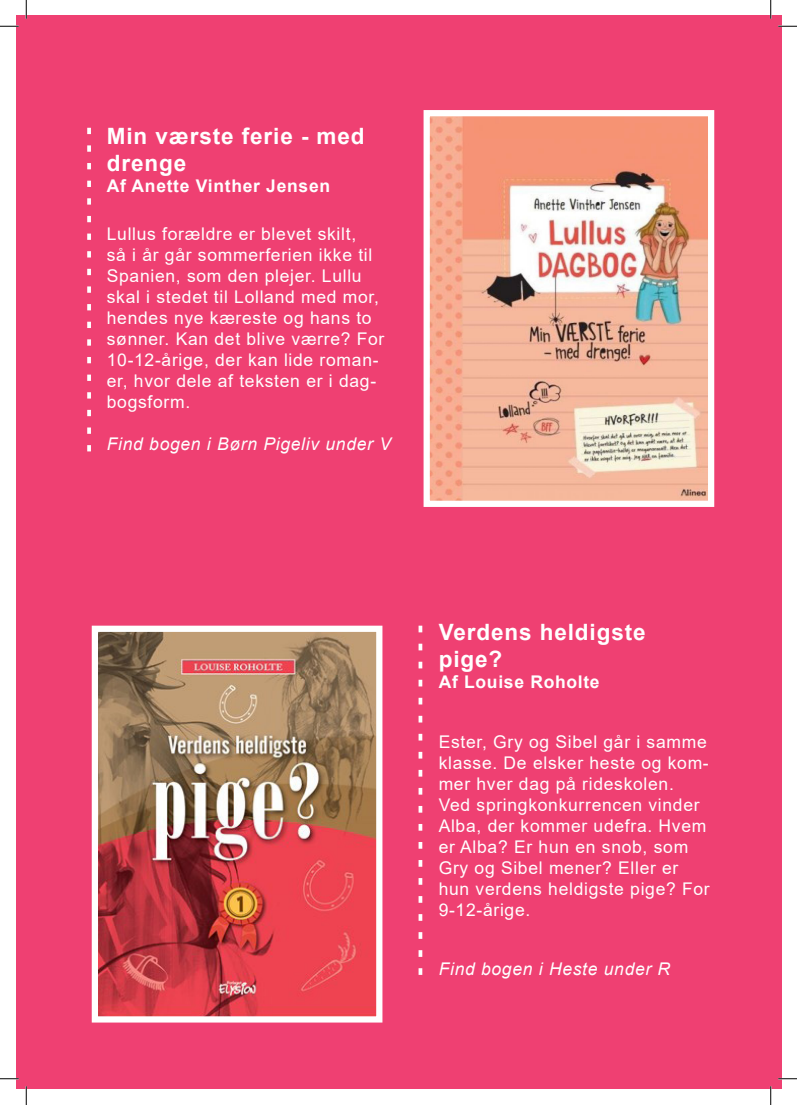
<style>
.page{position:relative;width:797px;height:1105px;background:#fff}
.page>*{position:absolute;margin:0;border:0;box-sizing:border-box;transform-origin:0 0}
.Body_Text{font:700 22.5px/27px "Arial";letter-spacing:.04em;color:#fff}
.Body_Text-2{font:17.5px/21px "Arial";letter-spacing:.04em;color:#fff}
.Body_Text-3{font:italic 17.5px "Arial";letter-spacing:.04em;color:#fff}
.Body_Text-4{font:700 17.5px "Arial";letter-spacing:.04em;color:#fff}
</style>
<div class="page">
<div style="left:16px;top:16px;width:765px;height:1073px;background:#ef4072"></div>
<img style="left:430px;top:117px;width:277px;height:383px">
<div style="left:423px;top:110px;width:291px;height:397px;border:6px solid #fff"></div>
<img style="left:99px;top:633px;width:276px;height:382px">
<div style="left:92px;top:626px;width:290px;height:396px;border:6px solid #fff"></div>
<svg style="left:87px;top:128px;width:4px;height:323px"></svg>
<div style="left:421px;top:613px;width:304px;height:422px;background:#ef4072"></div>
<svg style="left:418px;top:626px;width:4px;height:349px"></svg>
<svg style="left:0;top:25px;width:19px;height:2px"></svg>
<svg style="left:778px;top:25px;width:19px;height:2px"></svg>
<svg style="left:0;top:1078px;width:19px;height:1px"></svg>
<svg style="left:778px;top:1078px;width:19px;height:1px"></svg>
<svg style="left:25px;top:0;width:2px;height:19px"></svg>
<svg style="left:25px;top:1086px;width:2px;height:19px"></svg>
<svg style="left:770px;top:0;width:1px;height:19px"></svg>
<svg style="left:770px;top:1086px;width:1px;height:19px"></svg>
<p class="Body_Text" style="left:107px;top:123px;width:259px">Min værste ferie - med drenge</p>
<p class="Body_Text-4" style="left:107px;top:174px;width:225px">Af Anette Vinther Jensen</p>
<p class="Body_Text-2" style="left:107px;top:223px;width:279px">Lullus forældre er blevet skilt,<br>så i år går sommerferien ikke til<br>Spanien, som den plejer. Lullu skal i stedet til Lolland med mor, hendes nye kæreste og hans to sønner. Kan det blive værre? For<br>10-12-årige, der kan lide roman&shy;er, hvor dele af teksten er i dag&shy;bogsform.</p>
<p class="Body_Text-3" style="left:107px;top:433px;width:286px">Find bogen i Børn Pigeliv under V</p>
<p class="Body_Text" style="left:438px;top:619px;width:208px">Verdens heldigste pige?</p>
<p class="Body_Text-4" style="left:438px;top:669px;width:162px">Af Louise Roholte</p>
<p class="Body_Text-2" style="left:438px;top:731px;width:272px">Ester, Gry og Sibel går i samme klasse. De elsker heste og kom&shy;mer hver dag på rideskolen.<br>Ved springkonkurrencen vinder<br>Alba, der kommer udefra. Hvem er Alba? Er hun en snob, som<br>Gry og Sibel mener? Eller er hun verdens heldigste pige? For<br>9-12-årige.</p>
<p class="Body_Text-3" style="left:438px;top:958px;width:233px">Find bogen i Heste under R</p>
</div>
